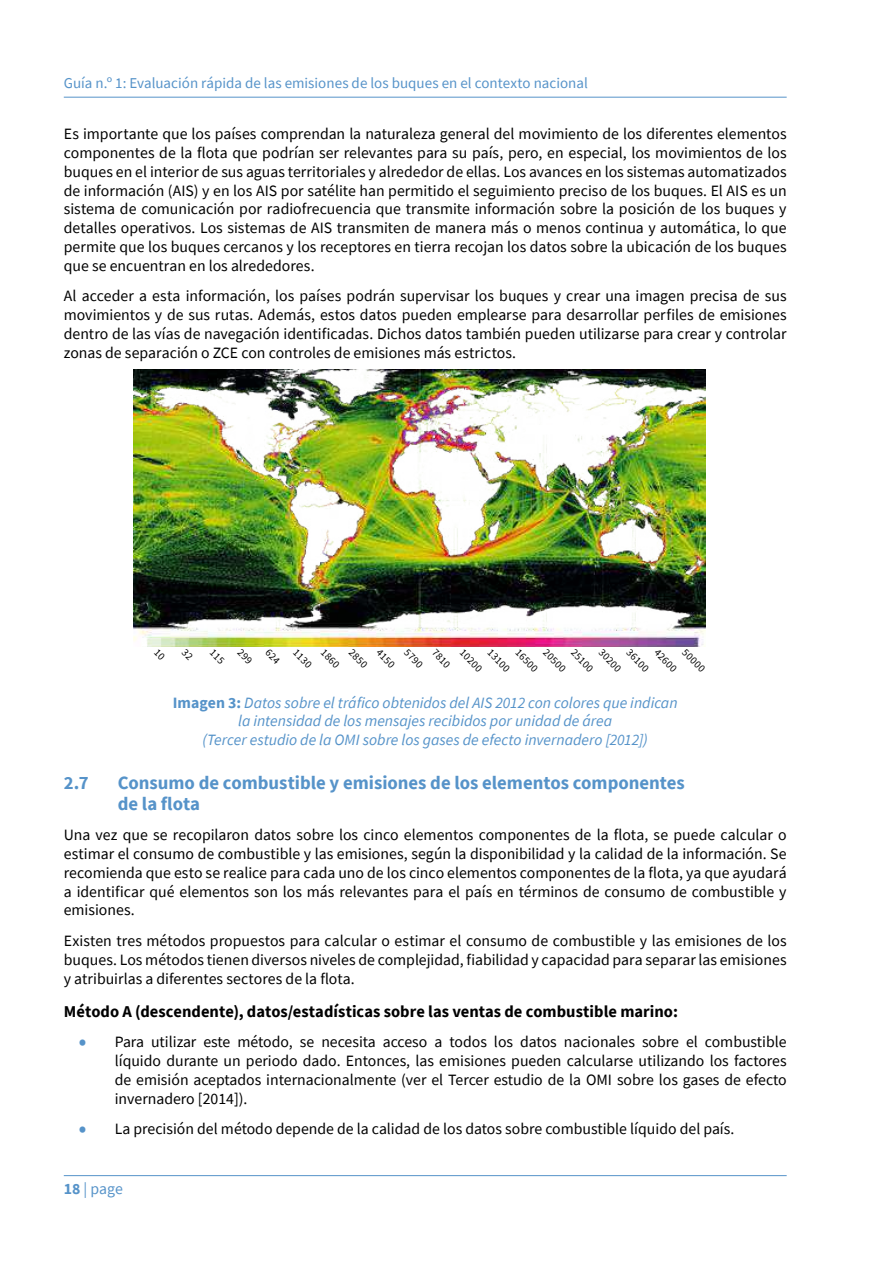
<style>
.page{position:relative;width:893px;height:1263px;background:#fff}
.page>*{position:absolute;margin:0;border:0;box-sizing:border-box;transform-origin:0 0}
.t1{font:700 18.75px/21px "Source Sans Pro";color:#5693c9}
.t2{font:700 16.5px "Source Sans Pro";letter-spacing:.005em;color:#000}
.t3{font:15.75px/18.8px "Source Sans Pro";color:#000;text-align:justify}
.t4{font:italic 15.75px/18.8px "Source Sans Pro";color:#5693c9;text-align:center}
.t5{font:15.75px "Source Sans Pro";color:#5693c9}
.t6{font:15px "Source Sans Pro";color:#5693c9}
.t7{font:10.5px "Source Sans Pro";color:#000}
.s1{font-weight:700;font-style:normal}
.s2{font-weight:900;font-size:21px;color:#5693c9}
.s3{font-weight:700}
</style>
<div class="page">
<hr style="left:64px;top:97px;width:723px;height:1px;background:#5693c9">
<hr style="left:64px;top:1175px;width:723px;height:1px;background:#5693c9">
<img style="left:134px;top:369px;width:571px;height:277px">
<p class="t6" style="left:64px;top:73px;width:526px">Guía n.º 1: Evaluación rápida de las emisiones de los buques en el contexto nacional</p>
<p class="t3" style="left:64px;top:125px;width:724px">Es importante que los países comprendan la naturaleza general del movimiento de los diferentes elementos componentes de la flota que podrían ser relevantes para su país, pero, en especial, los movimientos de los buques en el interior de sus aguas territoriales y alrededor de ellas. Los avances en los sistemas automatizados de información (AIS) y en los AIS por satélite han permitido el seguimiento preciso de los buques. El AIS es un sistema de comunicación por radiofrecuencia que transmite información sobre la posición de los buques y detalles operativos. Los sistemas de AIS transmiten de manera más o menos continua y automática, lo que permite que los buques cercanos y los receptores en tierra recojan los datos sobre la ubicación de los buques que se encuentran en los alrededores.</p>
<p class="t3" style="left:64px;top:287px;width:724px">Al acceder a esta información, los países podrán supervisar los buques y crear una imagen precisa de sus movimientos y de sus rutas. Además, estos datos pueden emplearse para desarrollar perfiles de emisiones dentro de las vías de navegación identificadas. Dichos datos también pueden utilizarse para crear y controlar zonas de separación o ZCE con controles de emisiones más estrictos.</p>
<p class="t7" style="left:300px;top:646px;width:23px;rotate:45deg">1130</p>
<p class="t7" style="left:327px;top:646px;width:23px;rotate:45deg">1860</p>
<p class="t7" style="left:355px;top:646px;width:23px;rotate:45deg">2850</p>
<p class="t7" style="left:383px;top:646px;width:23px;rotate:45deg">4150</p>
<p class="t7" style="left:411px;top:646px;width:23px;rotate:45deg">5790</p>
<p class="t7" style="left:439px;top:646px;width:23px;rotate:45deg">7810</p>
<p class="t7" style="left:466px;top:646px;width:28px;rotate:45deg">10200</p>
<p class="t7" style="left:494px;top:646px;width:28px;rotate:45deg">13100</p>
<p class="t7" style="left:522px;top:646px;width:29px;rotate:45deg">16500</p>
<p class="t7" style="left:550px;top:646px;width:29px;rotate:45deg">20500</p>
<p class="t7" style="left:577px;top:646px;width:28px;rotate:45deg">25100</p>
<p class="t7" style="left:605px;top:646px;width:29px;rotate:45deg">30200</p>
<p class="t7" style="left:633px;top:646px;width:28px;rotate:45deg">36100</p>
<p class="t7" style="left:661px;top:646px;width:28px;rotate:45deg">42600</p>
<p class="t7" style="left:689px;top:646px;width:29px;rotate:45deg">50000</p>
<p class="t4" style="left:173px;top:693px;width:506px"><span class="s1">Imagen 3:</span> Datos sobre el tráfico obtenidos del AIS 2012 con colores que indican la intensidad de los mensajes recibidos por unidad de área<br>(Tercer estudio de la OMI sobre los gases de efecto invernadero [2012])</p>
<p class="t1" style="left:64px;top:772px;width:26px">2.7</p>
<p class="t1" style="left:118px;top:772px;width:569px">Consumo de combustible y emisiones de los elementos componentes de la flota</p>
<p class="t3" style="left:64px;top:826px;width:724px">Una vez que se recopilaron datos sobre los cinco elementos componentes de la flota, se puede calcular o estimar el consumo de combustible y las emisiones, según la disponibilidad y la calidad de la información. Se recomienda que esto se realice para cada uno de los cinco elementos componentes de la flota, ya que ayudará a identificar qué elementos son los más relevantes para el país en términos de consumo de combustible y emisiones.</p>
<p class="t3" style="left:64px;top:931px;width:724px">Existen tres métodos propuestos para calcular o estimar el consumo de combustible y las emisiones de los buques. Los métodos tienen diversos niveles de complejidad, fiabilidad y capacidad para separar las emisiones y atribuirlas a diferentes sectores de la flota.</p>
<p class="t2" style="left:64px;top:1000px;width:616px">Método A (descendente), datos/estadísticas sobre las ventas de combustible marino:</p>
<p class="t3" style="left:115px;top:1033px;width:673px;text-indent:-36px"><span class="s2">•</span> Para utilizar este método, se necesita acceso a todos los datos nacionales sobre el combustible líquido durante un periodo dado. Entonces, las emisiones pueden calcularse utilizando los factores de emisión aceptados internacionalmente (ver el Tercer estudio de la OMI sobre los gases de efecto invernadero [2014]).</p>
<p class="t3" style="left:79px;top:1120px;width:657px"><span class="s2">•</span> La precisión del método depende de la calidad de los datos sobre combustible líquido del país.</p>
<p class="t5" style="left:64px;top:1179px;width:61px"><span class="s3">18</span> | page</p>
</div>
